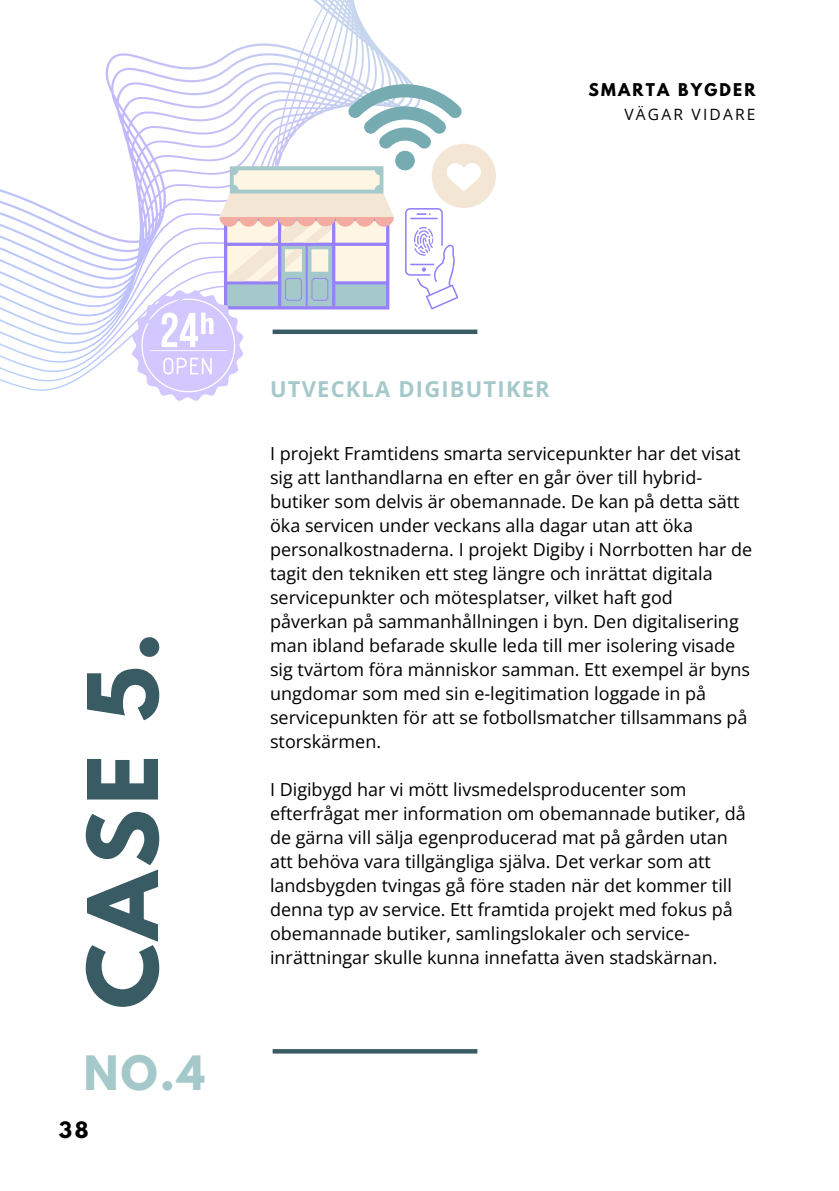
<style>
.page{position:relative;width:839px;height:1191px;background:#fff}
.page>*{position:absolute;margin:0;border:0;box-sizing:border-box;transform-origin:0 0}
.t1{font:700 86px "League Spartan";color:#395b64}
.t2{font:700 42px "League Spartan";color:#a5c9ca}
.t3{font:700 22px "Open Sans";letter-spacing:.055em;color:#a5c9ca}
.t4{font:700 20px "League Spartan";color:#000}
.t5{font:18px/24px "Open Sans";color:#000}
.t6{font:700 15.6px "League Spartan";letter-spacing:.14em;color:#000}
.t7{font:15.6px "Open Sans";letter-spacing:.14em;color:#000}
</style>
<div class="page">
<svg style="left:0;top:0;width:413px;height:391px"></svg>
<svg style="left:131px;top:84px;width:365px;height:317px"></svg>
<div style="left:272px;top:1049px;width:205px;height:5px;background:#395b64"></div>
<hr style="left:272px;top:330px;width:205px;height:4px;background:#395b64">
<p class="t6" style="left:588px;top:82px;width:168px">SMARTA BYGDER</p>
<p class="t7" style="left:624px;top:103px;width:133px">VÄGAR VIDARE</p>
<p class="t1" style="left:80px;top:1009px;width:378px;rotate:-90deg">CASE 5.</p>
<h3 class="t2" style="left:84px;top:1052px;width:123px">NO.4</h3>
<h1 class="t4" style="left:59px;top:1120px;width:31px">38</h1>
<p class="t3" style="left:270px;top:373px;width:281px">UTVECKLA DIGIBUTIKER</p>
<p class="t5" style="left:270px;top:441px;width:483px">I projekt Framtidens smarta servicepunkter har det visat sig att lanthandlarna en efter en går över till hybrid&shy;butiker som delvis är obemannade. De kan på detta sätt öka servicen under veckans alla dagar utan att öka personalkostnaderna. I projekt Digiby i Norrbotten har de tagit den tekniken ett steg längre och inrättat digitala servicepunkter och mötesplatser, vilket haft god påverkan på sammanhållningen i byn. Den digitalisering man ibland befarade skulle leda till mer isolering visade sig tvärtom föra människor samman. Ett exempel är byns ungdomar som med sin e-legitimation loggade in på servicepunkten för att se fotbollsmatcher tillsammans på storskärmen.</p>
<p class="t5" style="left:270px;top:777px;width:477px">I Digibygd har vi mött livsmedelsproducenter som efterfrågat mer information om obemannade butiker, då de gärna vill sälja egenproducerad mat på gården utan att behöva vara tillgängliga själva. Det verkar som att landsbygden tvingas gå före staden när det kommer till denna typ av service. Ett framtida projekt med fokus på obemannade butiker, samlingslokaler och service&shy;inrättningar skulle kunna innefatta även stadskärnan.</p>
</div>
